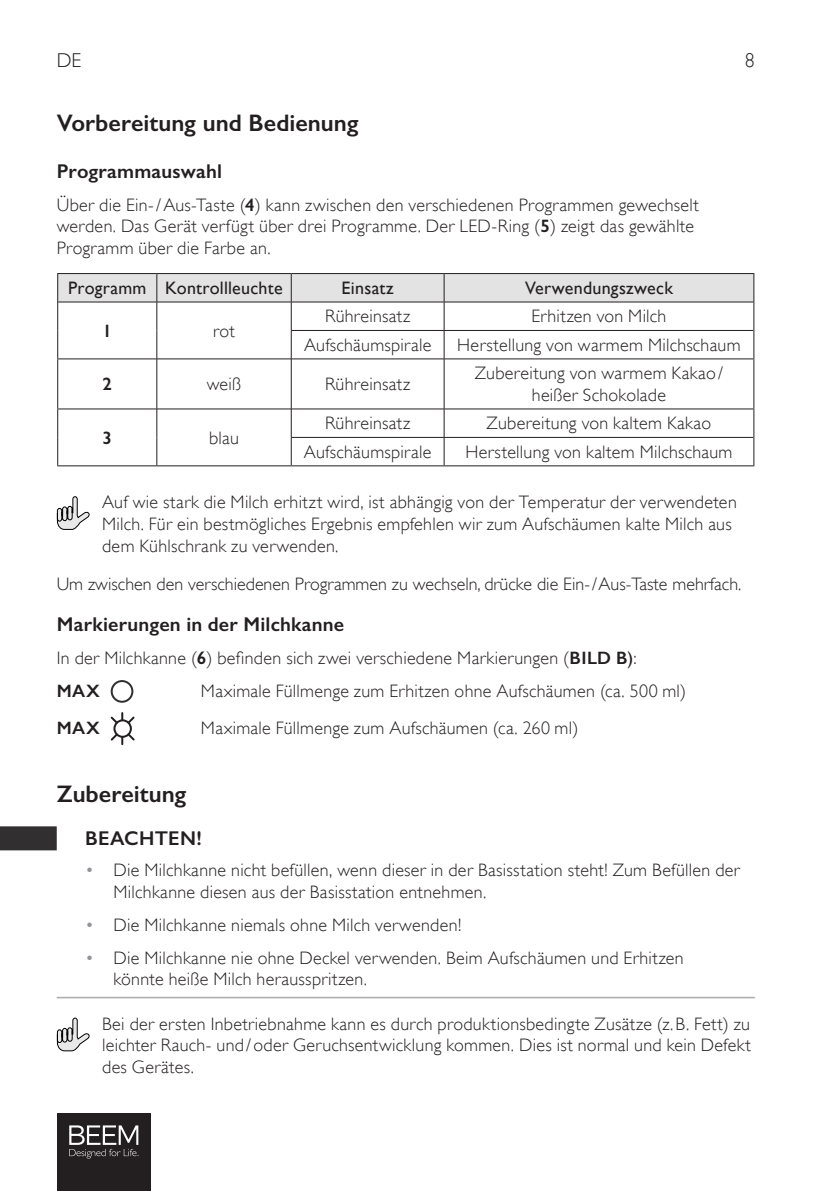
<style>
.page{position:relative;width:840px;height:1191px;background:#fff}
.page>*{position:absolute;margin:0;border:0;box-sizing:border-box;transform-origin:0 0}
.t1{font:600 24px "Gill Sans";color:#231f20}
.t2{font:600 20px "Gill Sans";letter-spacing:.01em;color:#231f20}
.t3{font:300 20px "Gill Sans";color:#231f20}
.t4{font:300 18px/21.6px "Gill Sans";letter-spacing:.015em;color:#231f20}
.t5{font:18px "Gill Sans";letter-spacing:.015em;color:#231f20}
.t6{font:600 18px "Gill Sans";color:#231f20}
.s1{font-weight:600}
.s2{font-weight:400}
.s3{color:#919398}
</style>
<div class="page">
<div style="left:57px;top:1113px;width:93px;height:78px;background:#231f20"></div>
<svg style="left:69px;top:1125px;width:69px;height:33px"></svg>
<div style="left:0;top:826px;width:57px;height:24px;background:#312f30"></div>
<hr style="left:57px;top:996px;width:697px;height:2px;background:#aeaeb1">
<hr style="left:57px;top:359px;width:1px;height:49px;background:#231f20">
<hr style="left:753px;top:359px;width:1px;height:49px;background:#231f20">
<hr style="left:57px;top:408px;width:99px;height:1px;background:#231f20">
<hr style="left:157px;top:408px;width:134px;height:1px;background:#231f20">
<hr style="left:291px;top:408px;width:152px;height:1px;background:#231f20">
<hr style="left:444px;top:408px;width:310px;height:1px;background:#231f20">
<svg style="left:57px;top:409px;width:1px;height:56px"></svg>
<svg style="left:753px;top:409px;width:1px;height:56px"></svg>
<hr style="left:57px;top:465px;width:100px;height:1px;background:#231f20">
<hr style="left:157px;top:465px;width:134px;height:1px;background:#231f20">
<hr style="left:291px;top:465px;width:153px;height:1px;background:#231f20">
<hr style="left:444px;top:465px;width:310px;height:1px;background:#231f20">
<svg style="left:57px;top:273px;width:697px;height:86px"></svg>
<hr style="left:156px;top:359px;width:1px;height:50px;background:#231f20">
<hr style="left:291px;top:359px;width:1px;height:50px;background:#231f20">
<hr style="left:443px;top:359px;width:1px;height:50px;background:#231f20">
<svg style="left:156px;top:409px;width:1px;height:56px"></svg>
<hr style="left:291px;top:437px;width:153px;height:1px;background:#231f20">
<svg style="left:291px;top:409px;width:1px;height:56px"></svg>
<hr style="left:444px;top:437px;width:309px;height:1px;background:#231f20">
<svg style="left:443px;top:409px;width:1px;height:56px"></svg>
<div style="left:111px;top:680px;width:22px;height:22px;border:2px solid #312f30;border-radius:50%"></div>
<div style="left:113px;top:719px;width:19px;height:19px;border:2px solid #231f20;border-radius:50%"></div>
<svg style="left:110px;top:713px;width:25px;height:12px"></svg>
<svg style="left:110px;top:732px;width:25px;height:12px"></svg>
<svg style="left:57px;top:496px;width:32px;height:33px"></svg>
<svg style="left:57px;top:1018px;width:32px;height:33px"></svg>
<p class="t3" style="left:57px;top:44px;width:26px">DE</p>
<p class="t3" style="left:744px;top:44px;width:11px">8</p>
<h1 class="t1" style="left:57px;top:108px;width:303px">Vorbereitung und Bedienung</h1>
<p class="t2" style="left:57px;top:159px;width:167px">Programmauswahl</p>
<p class="t4" style="left:57px;top:193px;width:643px">Über die Ein-/Aus-Taste (<span class="s1">4</span>) kann zwischen den verschiedenen Programmen gewechselt werden. Das Gerät verfügt über drei Programme. Der LED-Ring (<span class="s1">5</span>) zeigt das gewählte<br>Programm über die Farbe an.</p>
<p class="t5" style="left:68px;top:277px;width:216px">Programm Kontrollleuchte</p>
<p class="t5" style="left:341px;top:277px;width:54px">Einsatz</p>
<p class="t5" style="left:524px;top:277px;width:149px">Verwendungszweck</p>
<p class="t6" style="left:102px;top:320px;width:11px">1</p>
<p class="t4" style="left:213px;top:319px;width:23px">rot</p>
<p class="t4" style="left:325px;top:305px;width:87px">Rühreinsatz</p>
<p class="t4" style="left:531px;top:305px;width:136px">Erhitzen von Milch</p>
<p class="t4" style="left:304px;top:333px;width:129px">Aufschäumspirale</p>
<p class="t4" style="left:457px;top:333px;width:285px">Herstellung von warmem Milchschaum</p>
<p class="t6" style="left:102px;top:373px;width:11px">2</p>
<p class="t4" style="left:207px;top:372px;width:36px">weiß</p>
<p class="t4" style="left:325px;top:372px;width:87px">Rühreinsatz</p>
<p class="t4" style="left:474px;top:362px;width:250px;text-align:center">Zubereitung von warmem Kakao/ heißer Schokolade</p>
<p class="t6" style="left:102px;top:427px;width:11px">3</p>
<p class="t4" style="left:209px;top:426px;width:31px">blau</p>
<p class="t4" style="left:325px;top:412px;width:87px">Rühreinsatz</p>
<p class="t4" style="left:486px;top:412px;width:226px">Zubereitung von kaltem Kakao</p>
<p class="t4" style="left:304px;top:440px;width:129px">Aufschäumspirale</p>
<p class="t4" style="left:465px;top:440px;width:268px">Herstellung von kaltem Milchschaum</p>
<p class="t4" style="left:102px;top:491px;width:636px">Auf wie stark die Milch erhitzt wird, ist abhängig von der Temperatur der verwendeten<br>Milch. Für ein bestmögliches Ergebnis empfehlen wir zum Aufschäumen kalte Milch aus dem Kühlschrank zu verwenden.</p>
<p class="t4" style="left:57px;top:572px;width:685px">Um zwischen den verschiedenen Programmen zu wechseln, drücke die Ein-/Aus-Taste mehrfach.</p>
<p class="t2" style="left:57px;top:612px;width:289px">Markierungen in der Milchkanne</p>
<p class="t4" style="left:57px;top:641px;width:581px;line-height:33px">In der Milchkanne (<span class="s1">6</span>) befinden sich zwei verschiedene Markierungen (<span class="s1">BILD B</span><span class="s2">)</span>:<br><span class="s1">MAX</span></p>
<p class="t4" style="left:201px;top:679px;width:486px">Maximale Füllmenge zum Erhitzen ohne Aufschäumen (ca. 500 ml)</p>
<p class="t6" style="left:57px;top:717px;width:45px">MAX</p>
<p class="t4" style="left:201px;top:716px;width:379px">Maximale Füllmenge zum Aufschäumen (ca. 260 ml)</p>
<h1 class="t1" style="left:57px;top:779px;width:131px">Zubereitung</h1>
<p class="t2" style="left:85px;top:826px;width:118px">BEACHTEN!</p>
<p class="t4" style="left:113px;top:858px;width:627px;text-indent:-28px"><span class="s3">•</span> Die Milchkanne nicht befüllen, wenn dieser in der Basisstation steht! Zum Befüllen der<br>Milchkanne diesen aus der Basisstation entnehmen.</p>
<p class="t4" style="left:85px;top:913px;width:377px"><span class="s3">•</span> Die Milchkanne niemals ohne Milch verwenden!</p>
<p class="t4" style="left:113px;top:946px;width:571px;text-indent:-28px"><span class="s3">•</span> Die Milchkanne nie ohne Deckel verwenden. Beim Aufschäumen und Erhitzen könnte heiße Milch herausspritzen.</p>
<p class="t4" style="left:102px;top:1012px;width:650px;text-align:justify">Bei der ersten Inbetriebnahme kann es durch produktionsbedingte Zusätze (z.B. Fett) zu leichter Rauch- und/oder Geruchsentwicklung kommen. Dies ist normal und kein Defekt des Gerätes.</p>
</div>
